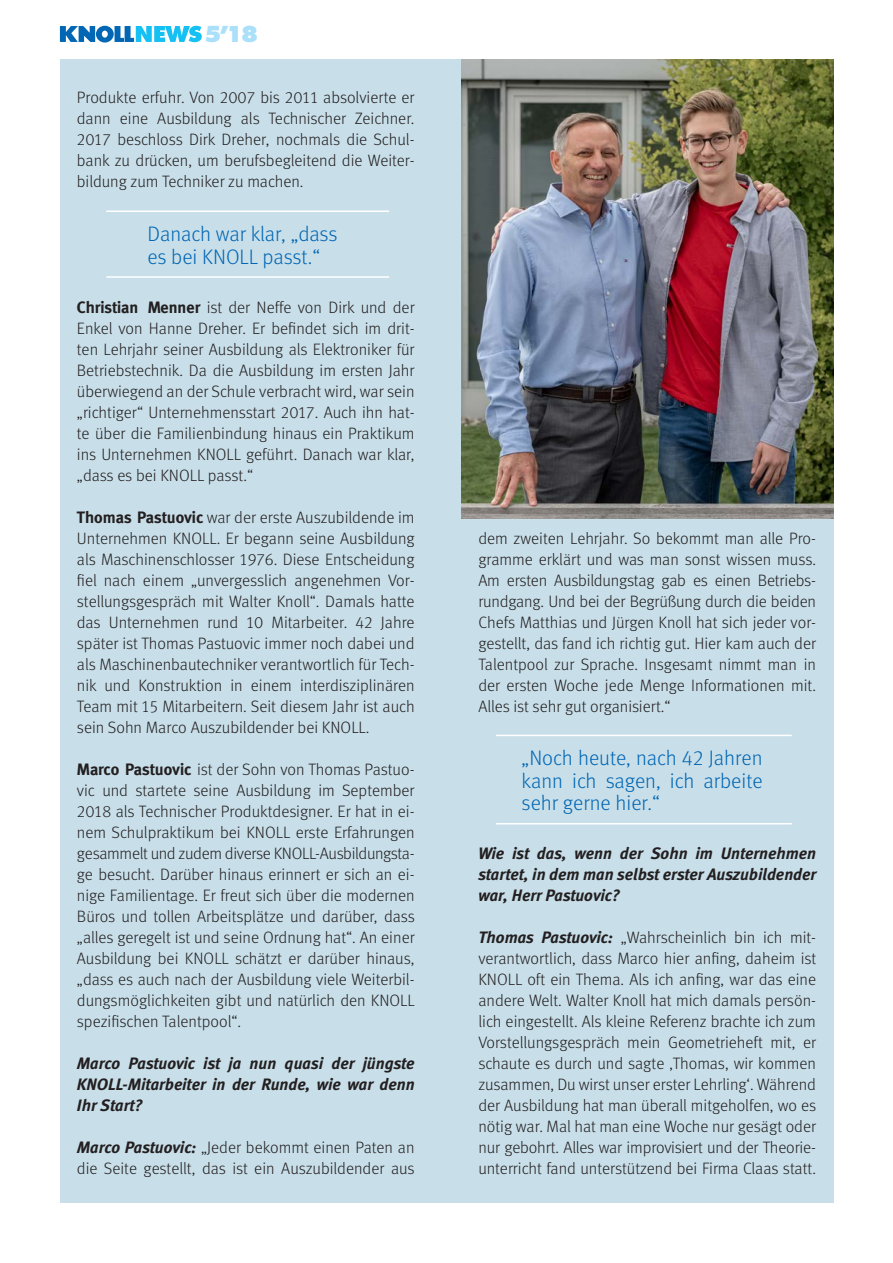
<style>
.page{position:relative;width:893px;height:1263px;background:#fff}
.page>*{position:absolute;margin:0;border:0;box-sizing:border-box;transform-origin:0 0}
.t1{font:800 21.45px "Futura";color:#aae0f9}
.t2{font:21px/22.5px "Meta Light LF";color:#0166b3}
.t3{font:16.5px/21px "Meta Light LF";color:#231f20;text-align:justify}
.t4{font:italic 16.5px/21px "Meta Bold LF";color:#231f20;text-align:justify}
.s1{font-family:"Meta";font-weight:700}
.s2{font-family:"Meta Bold LF";font-style:italic}
</style>
<div class="page">
<div style="left:60px;top:60px;width:773px;height:1143px;background:#c8dfe9"></div>
<img style="left:461px;top:60px;width:372px;height:459px">
<hr style="left:106px;top:210px;width:283px;height:2px;background:#fff">
<hr style="left:106px;top:276px;width:283px;height:2px;background:#fff">
<hr style="left:496px;top:735px;width:296px;height:1px;background:#fff">
<hr style="left:496px;top:823px;width:296px;height:1px;background:#fff">
<svg style="left:60px;top:26px;width:142px;height:17px"></svg>
<h1 class="t1" style="left:204px;top:21px;width:56px">5’18</h1>
<p class="t3" style="left:77px;top:87px;width:339px">Produkte erfuhr. Von 2007 bis 2011 absolvierte er dann eine Ausbildung als Technischer Zeichner.<br>2017 beschloss Dirk Dreher, nochmals die Schul&shy;bank zu drücken, um berufsbegleitend die Weiter&shy;bildung zum Techniker zu machen.</p>
<p class="t2" style="left:147px;top:222px;width:192px">Danach war klar, „dass es bei KNOLL passt.“</p>
<p class="t3" style="left:77px;top:297px;width:339px"><span class="s1">Christian Menner</span> ist der Neffe von Dirk und der Enkel von Hanne Dreher. Er befindet sich im drit&shy;ten Lehrjahr seiner Ausbildung als Elektroniker für Betriebstechnik. Da die Ausbildung im ersten Jahr überwiegend an der Schule verbracht wird, war sein „richtiger“ Unternehmensstart 2017. Auch ihn hat&shy;te über die Familienbindung hinaus ein Praktikum ins Unternehmen KNOLL geführt. Danach war klar, „dass es bei KNOLL passt.“</p>
<p class="t3" style="left:77px;top:507px;width:339px"><span class="s1">Thomas Pastuovic</span> war der erste Auszubildende im Unternehmen KNOLL. Er begann seine Ausbildung als Maschinenschlosser 1976. Diese Entscheidung fiel nach einem „unvergesslich angenehmen Vor&shy;stellungsgespräch mit Walter Knoll“. Damals hatte das Unternehmen rund 10 Mitarbeiter. 42 Jahre später ist Thomas Pastuovic immer noch dabei und als Maschinenbautechniker verantwortlich für Tech&shy;nik und Konstruktion in einem interdisziplinären Team mit 15 Mitarbeitern. Seit diesem Jahr ist auch sein Sohn Marco Auszubildender bei KNOLL.</p>
<p class="t3" style="left:77px;top:759px;width:339px"><span class="s1">Marco Pastuovic</span> ist der Sohn von Thomas Pastuo&shy;vic und startete seine Ausbildung im September 2018 als Technischer Produktdesigner. Er hat in ei&shy;nem Schulpraktikum bei KNOLL erste Erfahrungen gesammelt und zudem diverse KNOLL-Ausbildungsta&shy;ge besucht. Darüber hinaus erinnert er sich an ei&shy;nige Familientage. Er freut sich über die modernen Büros und tollen Arbeitsplätze und darüber, dass „alles geregelt ist und seine Ordnung hat“. An einer Ausbildung bei KNOLL schätzt er darüber hinaus, „dass es auch nach der Ausbildung viele Weiterbil&shy;dungsmöglichkeiten gibt und natürlich den KNOLL spezifischen Talentpool“.</p>
<p class="t4" style="left:77px;top:1053px;width:339px">Marco Pastuovic ist ja nun quasi der jüngste KNOLL-Mitarbeiter in der Runde, wie war denn Ihr Start?</p>
<p class="t3" style="left:77px;top:1137px;width:339px"><span class="s2">Marco Pastuovic:</span> „Jeder bekommt einen Paten an die Seite gestellt, das ist ein Auszubildender aus</p>
<p class="t3" style="left:478px;top:528px;width:339px">dem zweiten Lehrjahr. So bekommt man alle Pro&shy;gramme erklärt und was man sonst wissen muss.<br>Am ersten Ausbildungstag gab es einen Betriebs&shy;rundgang. Und bei der Begrüßung durch die beiden Chefs Matthias und Jürgen Knoll hat sich jeder vor&shy;gestellt, das fand ich richtig gut. Hier kam auch der Talentpool zur Sprache. Insgesamt nimmt man in der ersten Woche jede Menge Informationen mit.<br>Alles ist sehr gut organisiert.“</p>
<p class="t2" style="left:522px;top:746px;width:242px;text-align:justify">„Noch heute, nach 42 Jahren kann ich sagen, ich arbeite sehr gerne hier.“</p>
<p class="t4" style="left:478px;top:843px;width:339px">Wie ist das, wenn der Sohn im Unternehmen startet, in dem man selbst erster Auszubildender war, Herr Pastuovic?</p>
<p class="t3" style="left:478px;top:927px;width:339px"><span class="s2">Thomas Pastuovic:</span> „Wahrscheinlich bin ich mit&shy;verantwortlich, dass Marco hier anfing, daheim ist KNOLL oft ein Thema. Als ich anfing, war das eine andere Welt. Walter Knoll hat mich damals persön&shy;lich eingestellt. Als kleine Referenz brachte ich zum Vorstellungsgespräch mein Geometrieheft mit, er schaute es durch und sagte ‚Thomas, wir kommen zusammen, Du wirst unser erster Lehrling‘. Während der Ausbildung hat man überall mitgeholfen, wo es nötig war. Mal hat man eine Woche nur gesägt oder nur gebohrt. Alles war improvisiert und der Theorie&shy;unterricht fand unterstützend bei Firma Claas statt.</p>
</div>
